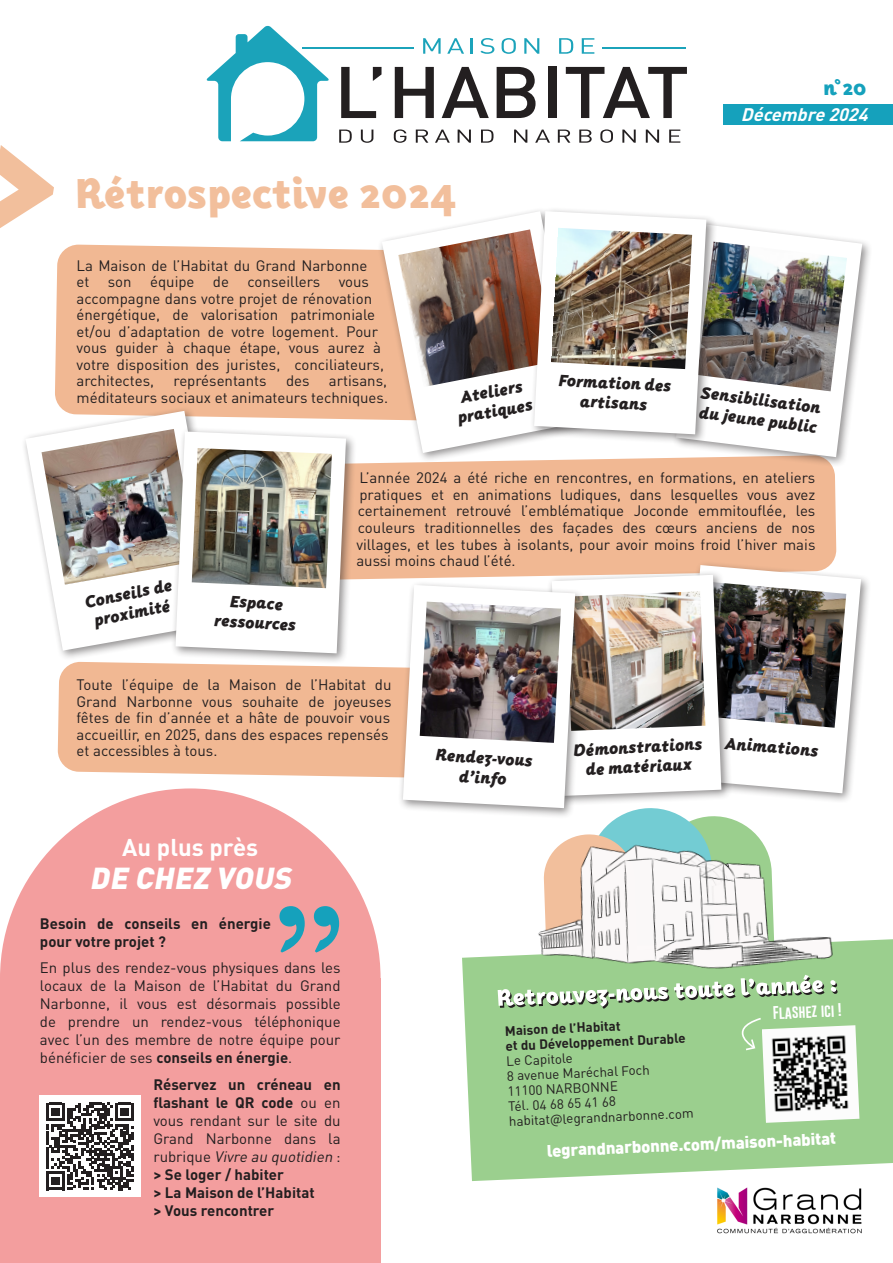
<style>
.page{position:relative;width:893px;height:1263px;background:#fff}
.page>*{position:absolute;margin:0;border:0;box-sizing:border-box;transform-origin:0 0}
.titre1{font:italic 900 42px "Lux Sans";color:#f2bf9c}
.t1{font:italic 900 30px "DIN Pro";color:#fff}
.t2{font:700 24px "DIN Pro";color:#fff}
.titre1-2{font:italic 900 21px "Lux Sans";color:#15a1bc}
.t3{font:italic 700 18px "DIN Pro";color:#fff}
.t4{font:900 16.8px "DIN Pro";color:#fff}
.t5{font:italic 900 16.5px/19.8px "Lux Sans";color:#231f20;text-align:center}
.paragraphe{font:15px/16.5px "DIN Pro";color:#231f20;text-align:justify}
.t6{font:700 15px/18px "DIN Pro";color:#231f20}
.t7{font:13.35px "DIN Pro";color:#231f20}
.t8{font:700 13.35px "DIN Pro";color:#231f20}
.t9{font:13.35px "Gobold";color:#fff}
.s1{font-weight:700}
.s2{font-style:italic}
</style>
<div class="page">
<div style="left:0;top:978px;width:381px;height:285px;background:#f39e9e"></div>
<div style="left:0;top:788px;width:381px;height:380px;background:#f39e9e;border-radius:50%"></div>
<svg style="left:279px;top:906px;width:60px;height:46px"></svg>
<div style="left:40px;top:1096px;width:101px;height:101px;background:#fff"></div>
<svg style="left:46px;top:1103px;width:88px;height:87px"></svg>
<svg style="left:462px;top:939px;width:431px;height:242px;background:#a2d295"></svg>
<svg style="left:498px;top:975px;width:340px;height:34px"></svg>
<svg style="left:724px;top:1016px;width:39px;height:35px"></svg>
<img style="left:762px;top:1025px;width:97px;height:98px">
<img style="left:512px;top:960px;width:322px;height:26px">
<img style="left:717px;top:1187px;width:145px;height:47px">
<svg style="left:0;top:145px;width:54px;height:83px"></svg>
<div style="left:724px;top:104px;width:169px;height:21px;background:#15a1bc"></div>
<svg style="left:206px;top:26px;width:123px;height:115px"></svg>
<svg style="left:341px;top:67px;width:40px;height:51px"></svg>
<svg style="left:395px;top:67px;width:39px;height:51px"></svg>
<svg style="left:442px;top:67px;width:47px;height:51px"></svg>
<svg style="left:497px;top:67px;width:39px;height:51px"></svg>
<div style="left:548px;top:67px;width:8px;height:51px;background:#231f20"></div>
<svg style="left:566px;top:67px;width:121px;height:51px"></svg>
<svg style="left:339px;top:130px;width:13px;height:13px"></svg>
<svg style="left:361px;top:130px;width:12px;height:13px"></svg>
<svg style="left:394px;top:129px;width:12px;height:14px"></svg>
<svg style="left:416px;top:130px;width:12px;height:13px"></svg>
<svg style="left:435px;top:130px;width:15px;height:13px"></svg>
<svg style="left:458px;top:130px;width:13px;height:13px"></svg>
<svg style="left:481px;top:130px;width:13px;height:13px"></svg>
<svg style="left:514px;top:130px;width:13px;height:13px"></svg>
<svg style="left:535px;top:130px;width:15px;height:13px"></svg>
<svg style="left:558px;top:130px;width:12px;height:13px"></svg>
<svg style="left:579px;top:130px;width:13px;height:13px"></svg>
<svg style="left:600px;top:129px;width:13px;height:14px"></svg>
<svg style="left:622px;top:130px;width:14px;height:13px"></svg>
<svg style="left:646px;top:130px;width:13px;height:13px"></svg>
<svg style="left:669px;top:130px;width:11px;height:13px"></svg>
<svg style="left:423px;top:38px;width:18px;height:16px"></svg>
<svg style="left:447px;top:38px;width:17px;height:16px"></svg>
<svg style="left:471px;top:38px;width:2px;height:16px"></svg>
<svg style="left:480px;top:38px;width:14px;height:16px"></svg>
<svg style="left:502px;top:38px;width:14px;height:16px"></svg>
<svg style="left:524px;top:38px;width:15px;height:16px"></svg>
<svg style="left:559px;top:38px;width:14px;height:16px"></svg>
<svg style="left:582px;top:38px;width:12px;height:16px"></svg>
<hr style="left:303px;top:47px;width:111px;height:2px;background:#1ba3ba">
<hr style="left:603px;top:47px;width:83px;height:1px;background:#1ba3ba">
<div style="left:55px;top:244px;width:322px;height:176px;background:#f1b893"></div>
<div style="left:58px;top:662px;width:340px;height:116px;background:#f1b893"></div>
<div style="left:357px;top:458px;width:479px;height:122px;background:#f1b893"></div>
<div style="left:21px;top:406px;width:211px;height:255px;background:#231f20;opacity:.5"></div>
<svg style="left:26px;top:411px;width:196px;height:240px"></svg>
<img style="left:42px;top:429px;width:129px;height:156px">
<div style="left:171px;top:427px;width:186px;height:237px;background:#231f20;opacity:.5"></div>
<svg style="left:176px;top:431px;width:170px;height:222px"></svg>
<img style="left:192px;top:448px;width:140px;height:140px">
<div style="left:377px;top:206px;width:215px;height:257px;background:#231f20;opacity:.5"></div>
<svg style="left:382px;top:211px;width:152px;height:242px"></svg>
<img style="left:398px;top:229px;width:131px;height:158px">
<div style="left:671px;top:219px;width:202px;height:249px;background:#231f20;opacity:.5"></div>
<div style="left:529px;top:206px;width:188px;height:239px;background:#231f20;opacity:.5"></div>
<img style="left:534px;top:211px;width:328px;height:246px">
<img style="left:551px;top:228px;width:141px;height:141px">
<div style="left:677px;top:560px;width:195px;height:244px;background:#231f20;opacity:.5"></div>
<div style="left:398px;top:580px;width:188px;height:239px;background:#231f20;opacity:.5"></div>
<img style="left:403px;top:565px;width:458px;height:395px">
<img style="left:420px;top:602px;width:141px;height:141px">
<p class="titre1" style="left:77px;top:169px;width:392px">Rétrospective 2024</p>
<p class="paragraphe" style="left:77px;top:257px;width:309px;text-align:left">La Maison de l’Habitat du Grand Narbonne et son équipe de conseillers vous accompagne dans votre projet de rénovation énergétique, de valorisation patrimoniale et/ou d’adaptation de votre logement. Pour vous guider à chaque étape, vous aurez à votre disposition des juristes, conciliateurs, architectes,</p>
<p class="paragraphe" style="left:174px;top:372px;width:95px">représentants</p>
<p class="paragraphe" style="left:286px;top:372px;width:25px">des</p>
<p class="paragraphe" style="left:77px;top:372px;width:313px;text-align:right">artisans,<br>méditateurs sociaux et animateurs techniques.</p>
<p class="t5" style="left:459px;top:387px;width:64px;rotate:-10deg">Ateliers</p>
<p class="t5" style="left:456px;top:408px;width:78px;rotate:-10deg">pratiques</p>
<p class="t5" style="left:559px;top:370px;width:115px;rotate:3deg">Formation des artisans</p>
<p class="titre1-2" style="left:824px;top:76px;width:49px">n°20</p>
<p class="t3" style="left:741px;top:102px;width:134px">Décembre2024</p>
<p class="t5" style="left:702px;top:382px;width:123px;rotate:8deg">Sensibilisation</p>
<p class="t5" style="left:701px;top:402px;width:120px;rotate:8deg">du jeune public</p>
<p class="t5" style="left:83px;top:592px;width:90px;rotate:-11deg">Conseils de proximité</p>
<p class="t5" style="left:230px;top:591px;width:55px;rotate:3deg">Espace</p>
<p class="t5" style="left:215px;top:610px;width:83px;rotate:3deg">ressources</p>
<p class="paragraphe" style="left:356px;top:469px;width:461px">L’année 2024 a été riche en rencontres, en formations, en ateliers pratiques et en animations ludiques, dans lesquelles vous avez certainement retrouvé l’emblématique Joconde emmitouflée, les couleurs traditionnelles des façades des cœurs anciens de nos villages, et les tubes à isolants, pour avoir moins froid l’hiver mais aussi moins chaud l’été.</p>
<p class="paragraphe" style="left:77px;top:676px;width:316px;text-align:left">Toute l’équipe de la Maison de l’Habitat du Grand Narbonne vous souhaite de joyeuses fêtes de fin d’année et a hâte de pouvoir vous accueillir, en 2025, dans des espaces repensés et accessibles à tous.</p>
<p class="t2" style="left:122px;top:830px;width:138px">Au plus près</p>
<p class="t1" style="left:90px;top:857px;width:210px">DE CHEZ VOUS</p>
<p class="t6" style="left:40px;top:913px;width:232px">Besoin de conseils en énergie pour votre projet ?</p>
<p class="paragraphe" style="left:40px;top:958px;width:302px;line-height:18px">En plus des rendez-vous physiques dans les locaux de la Maison de l’Habitat du Grand Narbonne, il vous est désormais possible de prendre un rendez-vous téléphonique avec l’un des membre de notre équipe pour bénéficier de ses <span class="s1">conseils en énergie</span>.</p>
<p class="paragraphe" style="left:153px;top:1074px;width:189px;line-height:18px"><span class="s1">Réservez un créneau en flashant le QR code</span> ou en vous rendant sur le site du Grand Narbonne dans la ru b ri q u e <span class="s2">Vivre au quotidien</span> :</p>
<p class="t6" style="left:153px;top:1164px;width:163px">&gt; Se loger / habiter<br>&gt; La Maison de l’Habitat &gt; Vous rencontrer</p>
<p class="t5" style="left:436px;top:745px;width:99px;rotate:3deg">Rendez-vous</p>
<p class="t5" style="left:460px;top:766px;width:49px;rotate:3deg">d’info</p>
<p class="t5" style="left:573px;top:741px;width:131px;rotate:-3deg">Démonstrations</p>
<p class="t5" style="left:585px;top:760px;width:108px;rotate:-3deg">de matériaux</p>
<p class="t5" style="left:726px;top:733px;width:95px;rotate:5deg">Animations</p>
<p class="t9" style="left:773px;top:1004px;width:70px;rotate:-2deg">Flashez ici !</p>
<p class="t8" style="left:505px;top:1021px;width:117px;rotate:-2deg">Maison de l’Habitat</p>
<p class="t8" style="left:505px;top:1036px;width:182px;rotate:-2deg">et du Développement Durable</p>
<p class="t7" style="left:506px;top:1051px;width:68px;rotate:-2deg">Le Capitole</p>
<p class="t7" style="left:507px;top:1066px;width:144px;rotate:-2deg">8 avenue Maréchal Foch</p>
<p class="t7" style="left:507px;top:1081px;width:112px;rotate:-2deg">11100 NARBONNE</p>
<p class="t7" style="left:508px;top:1096px;width:109px;rotate:-2deg">Tél. 04 68 65 41 68</p>
<p class="t7" style="left:509px;top:1111px;width:186px;rotate:-2deg">habitat@legrandnarbonne.com</p>
<p class="t4" style="left:547px;top:1138px;width:291px;rotate:-2deg">legrandnarbonne.com/maison-habitat</p>
</div>
